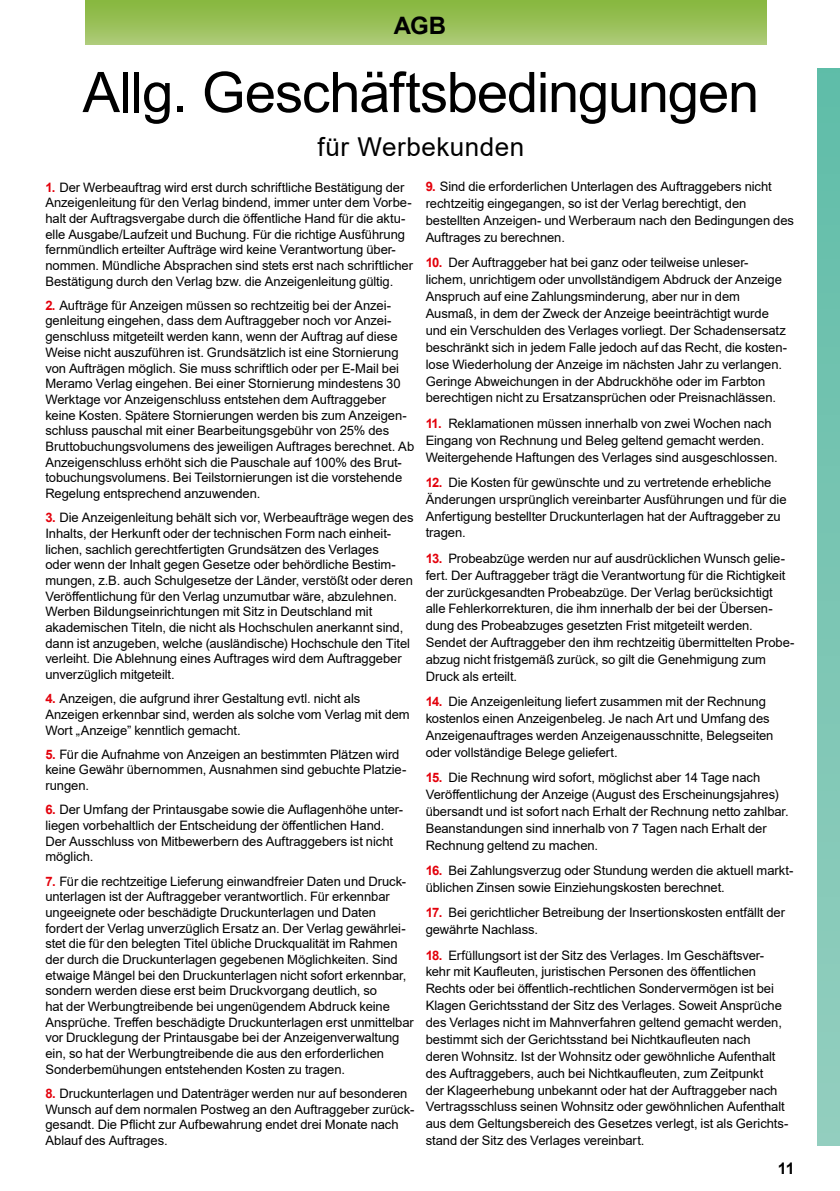
<style>
.page{position:relative;width:840px;height:1191px;background:#fff}
.page>*{position:absolute;margin:0;border:0;box-sizing:border-box;transform-origin:0 0}
.t1{font:56px "Arial";letter-spacing:-.02em;color:#000}
.t2{font:26px "Arial";letter-spacing:.02em;color:#000}
.t3{font:700 24px "Arial";color:#000}
.t4{font:700 16px "Arial";color:#000}
.t5{font:13px/15.6px "Arial";letter-spacing:-.005em;color:#000}
.s1{font-weight:700;color:#e3000b}
</style>
<div class="page">
<div style="left:85px;top:0;width:680px;height:45px;background:linear-gradient(to bottom,#85b63a,#adcb78)"></div>
<div style="left:816px;top:68px;width:23px;height:1077px;background:linear-gradient(to bottom,#60bda8,#94cebf)"></div>
<h3 class="t3" style="left:393px;top:9px;width:54px">AGB</h3>
<h1 class="t1" style="left:83px;top:54px;width:677px">Allg. Geschäftsbedingungen</h1>
<h2 class="t2" style="left:317px;top:129px;width:208px">für Werbekunden</h2>
<p class="t5" style="left:45px;top:179px;width:369px"><span class="s1">1.</span> Der Werbeauftrag wird erst durch schriftliche Bestätigung der Anzeigenleitung für den Verlag bindend, immer unter dem Vorbe&shy;halt der Auftragsvergabe durch die öffentliche Hand für die aktu&shy;elle Ausgabe/Laufzeit und Buchung. Für die richtige Ausführung fernmündlich erteilter Aufträge wird keine Verantwortung über&shy;nommen. Mündliche Absprachen sind stets erst nach schriftlicher Bestätigung durch den Verlag bzw. die Anzeigenleitung gültig.</p>
<p class="t5" style="left:45px;top:297px;width:370px"><span class="s1">2.</span> Aufträge für Anzeigen müssen so rechtzeitig bei der Anzei&shy;genleitung eingehen, dass dem Auftraggeber noch vor Anzei&shy;genschluss mitgeteilt werden kann, wenn der Auftrag auf diese Weise nicht auszuführen ist. Grundsätzlich ist eine Stornierung von Aufträgen möglich. Sie muss schriftlich oder per E-Mail bei Meramo Verlag eingehen. Bei einer Stornierung mindestens 30<br>Werktage vor Anzeigenschluss entstehen dem Auftraggeber keine Kosten. Spätere Stornierungen werden bis zum Anzeigen&shy;schluss pauschal mit einer Bearbeitungsgebühr von 25% des Bruttobuchungsvolumens des jeweiligen Auftrages berechnet. Ab Anzeigenschluss erhöht sich die Pauschale auf 100% des Brut&shy;tobuchungsvolumens. Bei Teilstornierungen ist die vorstehende Regelung entsprechend anzuwenden.</p>
<p class="t5" style="left:45px;top:510px;width:369px"><span class="s1">3.</span> Die Anzeigenleitung behält sich vor, Werbeaufträge wegen des Inhalts, der Herkunft oder der technischen Form nach einheit&shy;lichen, sachlich gerechtfertigten Grundsätzen des Verlages<br>oder wenn der Inhalt gegen Gesetze oder behördliche Bestim&shy;mungen, z.B. auch Schulgesetze der Länder, verstößt oder deren Veröffentlichung für den Verlag unzumutbar wäre, abzulehnen.<br>Werben Bildungseinrichtungen mit Sitz in Deutschland mit akademischen Titeln, die nicht als Hochschulen anerkannt sind, dann ist anzugeben, welche (ausländische) Hochschule den Titel verleiht. Die Ablehnung eines Auftrages wird dem Auftraggeber unverzüglich mitgeteilt.</p>
<p class="t5" style="left:45px;top:691px;width:365px"><span class="s1">4.</span> Anzeigen, die aufgrund ihrer Gestaltung evtl. nicht als<br>Anzeigen erkennbar sind, werden als solche vom Verlag mit dem<br>Wort „Anzeige” kenntlich gemacht.</p>
<p class="t5" style="left:45px;top:746px;width:362px"><span class="s1">5.</span> Für die Aufnahme von Anzeigen an bestimmten Plätzen wird keine Gewähr übernommen, Ausnahmen sind gebuchte Platzie&shy;rungen.</p>
<p class="t5" style="left:45px;top:802px;width:359px"><span class="s1">6.</span> Der Umfang der Printausgabe sowie die Auflagenhöhe unter&shy;liegen vorbehaltlich der Entscheidung der öffentlichen Hand.<br>Der Ausschluss von Mitbewerbern des Auftraggebers ist nicht möglich.</p>
<p class="t5" style="left:45px;top:873px;width:370px"><span class="s1">7.</span> Für die rechtzeitige Lieferung einwandfreier Daten und Druck&shy;unterlagen ist der Auftraggeber verantwortlich. Für erkennbar ungeeignete oder beschädigte Druckunterlagen und Daten fordert der Verlag unverzüglich Ersatz an. Der Verlag gewährlei&shy;stet die für den belegten Titel übliche Druckqualität im Rahmen der durch die Druckunterlagen gegebenen Möglichkeiten. Sind etwaige Mängel bei den Druckunterlagen nicht sofort erkennbar, sondern werden diese erst beim Druckvorgang deutlich, so<br>hat der Werbungtreibende bei ungenügendem Abdruck keine Ansprüche. Treffen beschädigte Druckunterlagen erst unmittelbar vor Drucklegung der Printausgabe bei der Anzeigenverwaltung ein, so hat der Werbungtreibende die aus den erforderlichen Sonderbemühungen entstehenden Kosten zu tragen.</p>
<p class="t5" style="left:45px;top:1085px;width:370px"><span class="s1">8.</span> Druckunterlagen und Datenträger werden nur auf besonderen Wunsch auf dem normalen Postweg an den Auftraggeber zurück&shy;gesandt. Die Pflicht zur Aufbewahrung endet drei Monate nach Ablauf des Auftrages.</p>
<p class="t5" style="left:425px;top:178px;width:369px;line-height:16.8px"><span class="s1">9.</span> Sind die erforderlichen Unterlagen des Auftraggebers nicht rechtzeitig eingegangen, so ist der Verlag berechtigt, den bestellten Anzeigen- und Werberaum nach den Bedingungen des Auftrages zu berechnen.</p>
<p class="t5" style="left:425px;top:254px;width:363px;line-height:16.8px"><span class="s1">10.</span> Der Auftraggeber hat bei ganz oder teilweise unleser&shy;lichem, unrichtigem oder unvollständigem Abdruck der Anzeige Anspruch auf eine Zahlungsminderung, aber nur in dem Ausmaß, in dem der Zweck der Anzeige beeinträchtigt wurde und ein Verschulden des Verlages vorliegt. Der Schadensersatz beschränkt sich in jedem Falle jedoch auf das Recht, die kosten&shy;lose Wiederholung der Anzeige im nächsten Jahr zu verlangen.<br>Geringe Abweichungen in der Abdruckhöhe oder im Farbton berechtigen nicht zu Ersatzansprüchen oder Preisnachlässen.</p>
<p class="t5" style="left:425px;top:415px;width:353px;line-height:16.8px"><span class="s1">11.</span> Reklamationen müssen innerhalb von zwei Wochen nach<br>Eingang von Rechnung und Beleg geltend gemacht werden.<br>Weitergehende Haftungen des Verlages sind ausgeschlossen.</p>
<p class="t5" style="left:425px;top:474px;width:362px;line-height:16.8px"><span class="s1">12.</span> Die Kosten für gewünschte und zu vertretende erhebliche Änderungen ursprünglich vereinbarter Ausführungen und für die Anfertigung bestellter Druckunterlagen hat der Auftraggeber zu tragen.</p>
<p class="t5" style="left:425px;top:550px;width:370px;line-height:16.8px"><span class="s1">13.</span> Probeabzüge werden nur auf ausdrücklichen Wunsch gelie&shy;fert. Der Auftraggeber trägt die Verantwortung für die Richtigkeit der zurückgesandten Probeabzüge. Der Verlag berücksichtigt alle Fehlerkorrekturen, die ihm innerhalb der bei der Übersen&shy;dung des Probeabzuges gesetzten Frist mitgeteilt werden.<br>Sendet der Auftraggeber den ihm rechtzeitig übermittelten Probe&shy;abzug nicht fristgemäß zurück, so gilt die Genehmigung zum Druck als erteilt.</p>
<p class="t5" style="left:425px;top:693px;width:349px;line-height:16.8px"><span class="s1">14.</span> Die Anzeigenleitung liefert zusammen mit der Rechnung kostenlos einen Anzeigenbeleg. Je nach Art und Umfang des Anzeigenauftrages werden Anzeigenausschnitte, Belegseiten oder vollständige Belege geliefert.</p>
<p class="t5" style="left:425px;top:769px;width:364px;line-height:16.8px"><span class="s1">15.</span> Die Rechnung wird sofort, möglichst aber 14 Tage nach Veröffentlichung der Anzeige (August des Erscheinungsjahres) übersandt und ist sofort nach Erhalt der Rechnung netto zahlbar.<br>Beanstandungen sind innerhalb von 7 Tagen nach Erhalt der Rechnung geltend zu machen.</p>
<p class="t5" style="left:425px;top:862px;width:369px;line-height:16.8px"><span class="s1">16.</span> Bei Zahlungsverzug oder Stundung werden die aktuell markt&shy;üblichen Zinsen sowie Einziehungskosten berechnet.</p>
<p class="t5" style="left:425px;top:904px;width:360px;line-height:16.8px"><span class="s1">17.</span> Bei gerichtlicher Betreibung der Insertionskosten entfällt der gewährte Nachlass.</p>
<p class="t5" style="left:425px;top:946px;width:364px;line-height:16.8px"><span class="s1">18.</span> Erfüllungsort ist der Sitz des Verlages. Im Geschäftsver&shy;kehr mit Kaufleuten, juristischen Personen des öffentlichen Rechts oder bei öffentlich-rechtlichen Sondervermögen ist bei Klagen Gerichtsstand der Sitz des Verlages. Soweit Ansprüche des Verlages nicht im Mahnverfahren geltend gemacht werden, bestimmt sich der Gerichtsstand bei Nichtkaufleuten nach<br>deren Wohnsitz. Ist der Wohnsitz oder gewöhnliche Aufenthalt des Auftraggebers, auch bei Nichtkaufleuten, zum Zeitpunkt<br>der Klageerhebung unbekannt oder hat der Auftraggeber nach Vertragsschluss seinen Wohnsitz oder gewöhnlichen Aufenthalt aus dem Geltungsbereich des Gesetzes verlegt, ist als Gerichts&shy;stand der Sitz des Verlages vereinbart.</p>
<p class="t4" style="left:777px;top:1157px;width:18px">11</p>
</div>
